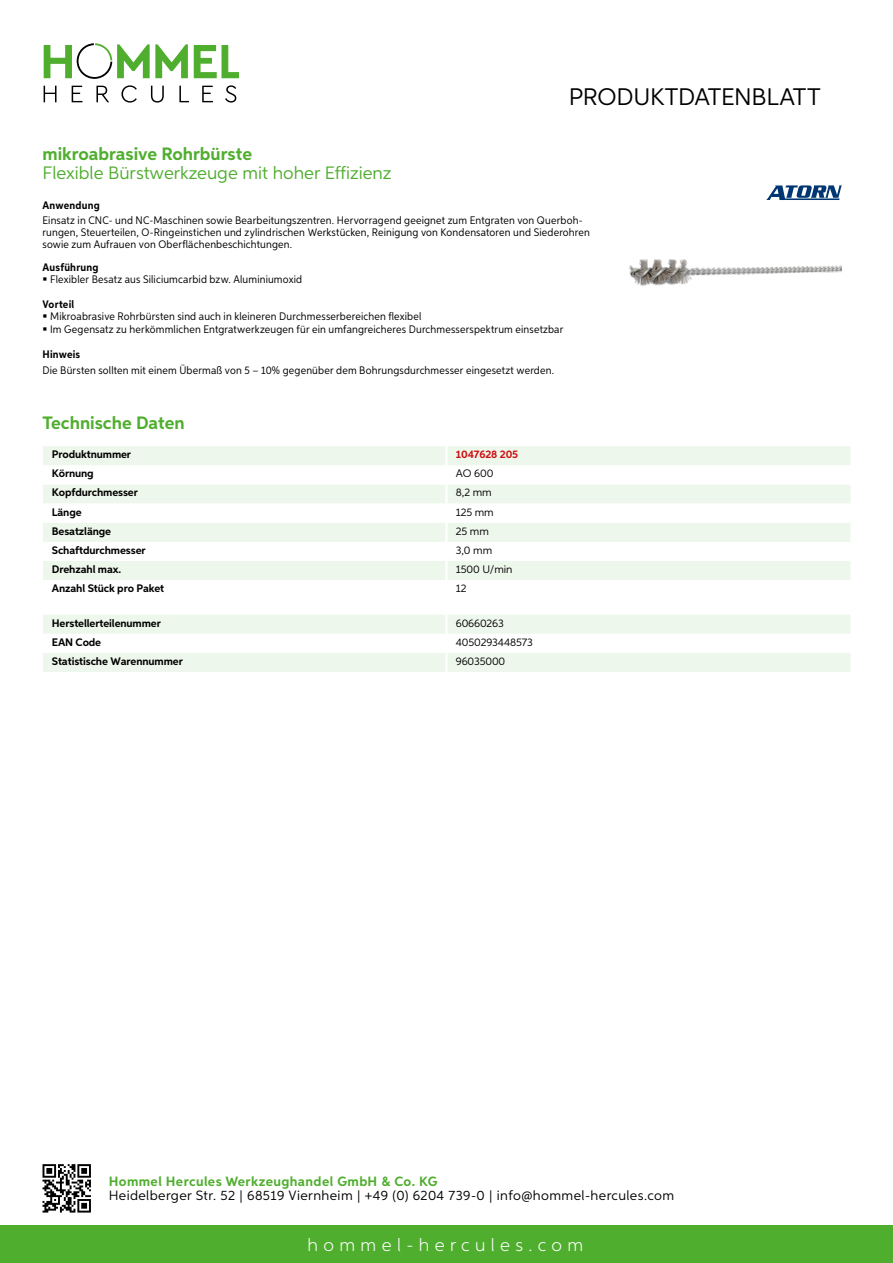
<style>
.page{position:relative;width:893px;height:1263px;background:#fff}
.page>*{position:absolute;margin:0;border:0;box-sizing:border-box;transform-origin:0 0}
.t1{font:24px "Aspira";letter-spacing:-.01em;color:#000}
.t2{font:18px "Aspira";color:#50ae2f}
.t3{font:700 18px "Aspira";color:#50ae2f}
.t4{font:300 18px "Aspira";letter-spacing:.3em;color:#fff}
.t5{font:13.5px "Aspira";letter-spacing:.03em;color:#000}
.t6{font:700 13.5px "Aspira";letter-spacing:.03em;color:#50ae2f}
.t7{font:10.95px/12px "Aspira Nar";letter-spacing:.015em;color:#000}
.t8{font:700 10.95px "Aspira";letter-spacing:-.01em;color:#000}
.t9{font:10.95px "Aspira";letter-spacing:-.01em;color:#000}
.t10{font:700 10.95px "Aspira Nar";letter-spacing:.02em;color:#000}
.t11{font:700 10.95px "Aspira";letter-spacing:-.01em;color:#cd1013}
</style>
<div class="page">
<div style="left:0;top:1226px;width:893px;height:37px;background:#50ae2f"></div>
<svg style="left:43px;top:1164px;width:48px;height:48px"></svg>
<svg style="left:194px;top:45px;width:45px;height:33px"></svg>
<svg style="left:44px;top:43px;width:144px;height:36px"></svg>
<svg style="left:44px;top:86px;width:13px;height:16px"></svg>
<svg style="left:72px;top:86px;width:10px;height:16px"></svg>
<svg style="left:96px;top:86px;width:13px;height:16px"></svg>
<svg style="left:121px;top:85px;width:16px;height:18px"></svg>
<svg style="left:151px;top:86px;width:13px;height:17px"></svg>
<svg style="left:179px;top:86px;width:10px;height:16px"></svg>
<svg style="left:202px;top:86px;width:11px;height:16px"></svg>
<svg style="left:225px;top:85px;width:11px;height:18px"></svg>
<div style="left:43px;top:446px;width:807px;height:19px;background:#eef7eb"></div>
<svg style="left:43px;top:485px;width:807px;height:95px;fill:#eef7eb"></svg>
<hr style="left:445px;top:446px;width:3px;height:19px;background:#fff">
<hr style="left:445px;top:484px;width:3px;height:20px;background:#fff">
<hr style="left:445px;top:504px;width:3px;height:19px;background:#fff">
<hr style="left:445px;top:523px;width:3px;height:19px;background:#fff">
<hr style="left:445px;top:542px;width:3px;height:19px;background:#fff">
<hr style="left:445px;top:561px;width:3px;height:19px;background:#fff">
<svg style="left:43px;top:615px;width:807px;height:57px"></svg>
<hr style="left:445px;top:653px;width:3px;height:19px;background:#fff">
<img style="left:629px;top:259px;width:213px;height:27px">
<svg style="left:766px;top:185px;width:76px;height:15px"></svg>
<h1 class="t1" style="left:569px;top:82px;width:253px">Produktdatenblatt</h1>
<h2 class="t3" style="left:43px;top:142px;width:211px">mikroabrasive Rohrbürste</h2>
<h2 class="t2" style="left:43px;top:162px;width:351px">Flexible Bürstwerkzeuge mit hoher Effizienz</h2>
<p class="t10" style="left:43px;top:199px;width:59px">Anwendung</p>
<p class="t7" style="left:43px;top:214px;width:549px">Einsatz in CNC- und NC-Maschinen sowie Bearbeitungszentren. Hervorragend geeignet zum Entgraten von Querboh&shy;rungen, Steuerteilen, O-Ringeinstichen und zylindrischen Werkstücken, Reinigung von Kondensatoren und Siederohren sowie zum Aufrauen von Oberflächenbeschichtungen.</p>
<p class="t10" style="left:43px;top:260px;width:58px">Ausführung</p>
<p class="t7" style="left:50px;top:273px;width:254px">Flexibler Besatz aus Siliciumcarbid bzw. Aluminiumoxid</p>
<p class="t10" style="left:43px;top:297px;width:33px">Vorteil</p>
<p class="t7" style="left:50px;top:310px;width:515px;line-height:12.8px">Mikroabrasive Rohrbürsten sind auch in kleineren Durchmesserbereichen flexibel<br>Im Gegensatz zu herkömmlichen Entgratwerkzeugen für ein umfangreicheres Durchmesserspektrum einsetzbar</p>
<p class="t10" style="left:43px;top:348px;width:39px">Hinweis</p>
<p class="t7" style="left:43px;top:364px;width:513px">Die Bürsten sollten mit einem Übermaß von 5 – 10% gegenüber dem Bohrungsdurchmesser eingesetzt werden.</p>
<h2 class="t3" style="left:43px;top:412px;width:144px">Technische Daten</h2>
<p class="t8" style="left:52px;top:448px;width:81px">Produktnummer</p>
<p class="t11" style="left:456px;top:448px;width:64px">1047628 205</p>
<p class="t8" style="left:52px;top:467px;width:43px">Körnung</p>
<p class="t9" style="left:456px;top:467px;width:39px">AO 600</p>
<p class="t8" style="left:52px;top:486px;width:88px">Kopfdurchmesser</p>
<p class="t9" style="left:456px;top:486px;width:37px">8,2 mm</p>
<p class="t8" style="left:52px;top:505px;width:31px">Länge</p>
<p class="t9" style="left:456px;top:505px;width:39px">125 mm</p>
<p class="t8" style="left:52px;top:524px;width:61px">Besatzlänge</p>
<p class="t9" style="left:456px;top:524px;width:35px">25 mm</p>
<p class="t8" style="left:52px;top:543px;width:95px">Schaftdurchmesser</p>
<p class="t9" style="left:456px;top:543px;width:38px">3,0 mm</p>
<p class="t8" style="left:52px;top:562px;width:71px">Drehzahl max.</p>
<p class="t9" style="left:456px;top:562px;width:58px">1500 U/min</p>
<p class="t8" style="left:52px;top:581px;width:114px">Anzahl Stück pro Paket</p>
<p class="t9" style="left:456px;top:582px;width:12px">12</p>
<p class="t8" style="left:52px;top:616px;width:111px">Herstellerteilenummer</p>
<p class="t9" style="left:456px;top:616px;width:50px">60660263</p>
<p class="t8" style="left:52px;top:635px;width:51px">EAN Code</p>
<p class="t9" style="left:456px;top:635px;width:79px">4050293448573</p>
<p class="t8" style="left:52px;top:654px;width:132px">Statistische Warennummer</p>
<p class="t9" style="left:456px;top:654px;width:51px">96035000</p>
<p class="t6" style="left:109px;top:1172px;width:330px">Hommel Hercules Werkzeughandel GmbH &amp; Co. KG</p>
<p class="t5" style="left:109px;top:1187px;width:567px">Heidelberger Str. 52 | 68519 Viernheim | +49 (0) 6204 739-0 | info@hommel-hercules.com</p>
<h2 class="t4" style="left:307px;top:1234px;width:277px">hommel-hercules.com</h2>
</div>
